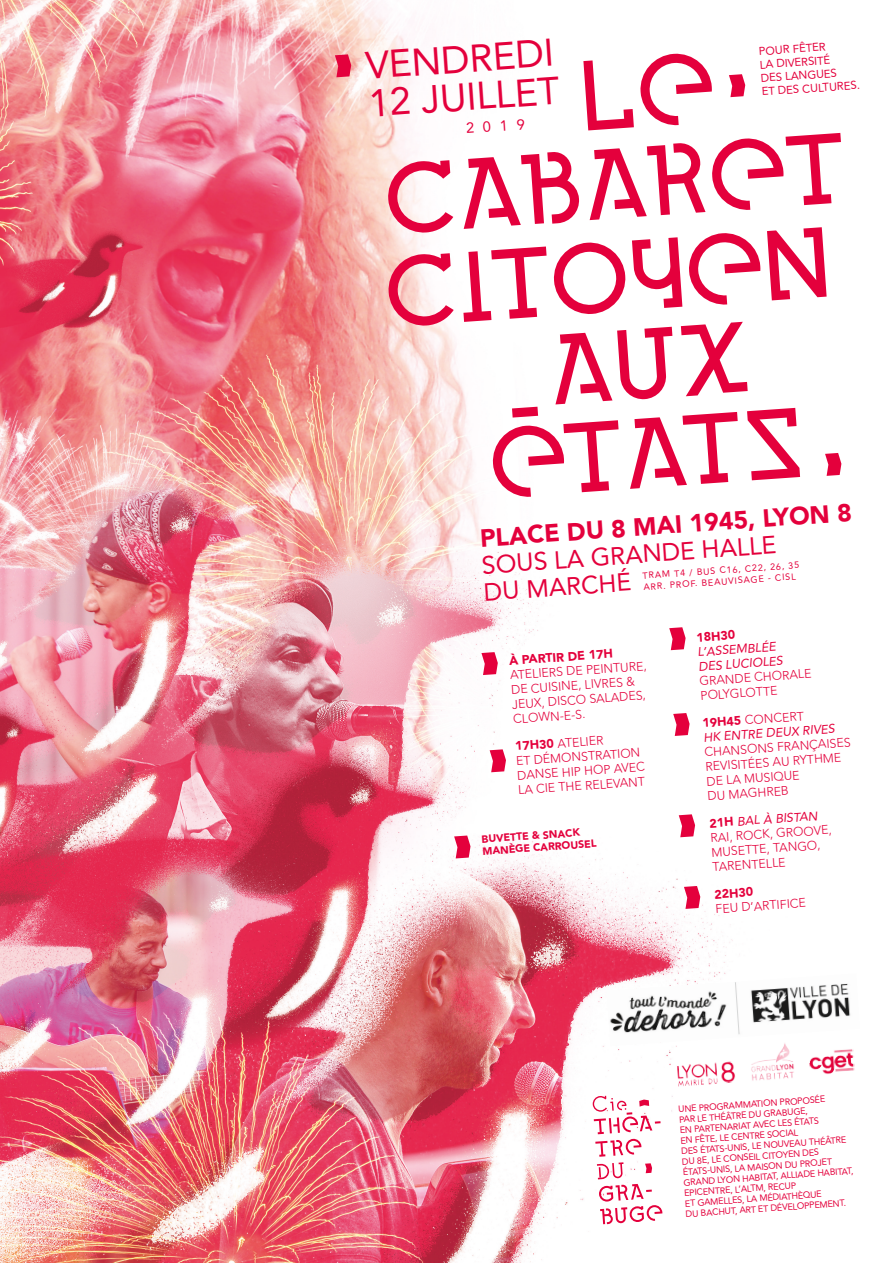
<style>
.page{position:relative;width:893px;height:1263px;background:#fff}
.page>*{position:absolute;margin:0;border:0;box-sizing:border-box;transform-origin:0 0}
.t1{font:38.25px/38.2px "Avenir LT Std";color:#e4003c}
.t2{font:24.75px/27px "Avenir LT Std";color:#e4003c}
.t3{font:14.55px "Avenir LT Std";color:#e4003c}
.t4{font:300 12.3px/14.5px "Avenir LT Std";color:#e4003c}
.t5{font:11.25px/13.5px "Avenir LT Std";color:#e4003c}
.t6{font:900 10.5px/12px "Avenir LT Std";color:#e4003c}
.t7{font:9px/10.5px "Avenir LT Std";color:#e4003c}
.s1{font-weight:900}
.s2{font-weight:400;font-style:italic}
</style>
<div class="page">
<img style="left:0;top:0;width:842px;height:1263px">
<svg style="left:387px;top:160px;width:66px;height:74px"></svg>
<svg style="left:387px;top:253px;width:67px;height:74px"></svg>
<img style="left:808px;top:1046px;width:47px;height:33px">
<img style="left:676px;top:1061px;width:61px;height:25px">
<img style="left:745px;top:1046px;width:55px;height:40px">
<svg style="left:592px;top:1096px;width:70px;height:128px"></svg>
<svg style="left:463px;top:52px;width:378px;height:446px"></svg>
<svg style="left:481px;top:652px;width:17px;height:23px"></svg>
<svg style="left:490px;top:749px;width:16px;height:23px"></svg>
<svg style="left:684px;top:886px;width:16px;height:23px"></svg>
<svg style="left:679px;top:814px;width:16px;height:23px"></svg>
<svg style="left:673px;top:713px;width:17px;height:23px"></svg>
<svg style="left:669px;top:627px;width:17px;height:23px"></svg>
<svg style="left:454px;top:835px;width:16px;height:23px"></svg>
<svg style="left:335px;top:54px;width:16px;height:23px"></svg>
<img style="left:607px;top:973px;width:244px;height:73px">
<p class="t1" style="left:364px;top:47px;width:193px;rotate:-4deg">VENDREDI<br>12 JUILLET</p>
<p class="t3" style="left:465px;top:120px;width:60px;rotate:-4deg">2019</p>
<p class="t5" style="left:758px;top:45px;width:100px;rotate:-4deg">POUR FÊTER<br>LA DIVERSITÉ<br>DES LANGUES<br>ET DES CULTURES.</p>
<p class="t2" style="left:479px;top:525px;width:374px;rotate:-4deg"><span class="s1">PLACE DU 8 MAI 1945, LYON 8<br></span>SOUS LA GRANDE HALLE<br>DU MARCHÉ</p>
<p class="t7" style="left:642px;top:570px;width:158px;line-height:11.2px;rotate:-4deg">TRAM T4 / BUS C16, C22, 26, 35<br>ARR. PROF. BEAUVISAGE - CISL</p>
<p class="t4" style="left:509px;top:653px;width:138px;rotate:-4deg"><span class="s1">À PARTIR DE 17H<br></span>ATELIERS DE PEINTURE,<br>DE CUISINE, LIVRES &amp;<br>JEUX, DISCO SALADES,<br>CLOWN-E-S.</p>
<p class="t4" style="left:515px;top:739px;width:130px;rotate:-4deg"><span class="s1">17H30</span> ATELIER<br>ET DÉMONSTRATION<br>DANSE HIP HOP AVEC<br>LA CIE THE RELEVANT</p>
<p class="t6" style="left:481px;top:833px;width:116px;rotate:-4deg">BUVETTE &amp; SNACK<br>MANÈGE CARROUSEL</p>
<p class="t4" style="left:696px;top:630px;width:114px;rotate:-4deg"><span class="s1">18H30<br></span><span class="s2">L’ASSEMBLÉE<br>DES LUCIOLES<br></span>GRANDE CHORALE<br>POLYGLOTTE</p>
<p class="t4" style="left:702px;top:716px;width:148px;rotate:-4deg"><span class="s1">19H45</span> CONCERT<br><span class="s2">HK ENTRE DEUX RIVES<br></span>CHANSONS FRANÇAISES<br>REVISITÉES AU RYTHME<br>DE LA MUSIQUE<br>DU MAGHREB</p>
<p class="t4" style="left:709px;top:816px;width:123px;rotate:-4deg"><span class="s1">21H</span> <span class="s2">BAL À BISTAN<br></span>RAI, ROCK, GROOVE,<br>MUSETTE, TANGO,<br>TARENTELLE</p>
<p class="t4" style="left:714px;top:887px;width:92px;rotate:-4deg"><span class="s1">22H30<br></span>FEU D’ARTIFICE</p>
<p class="t7" style="left:678px;top:1104px;width:172px;rotate:-4deg">UNE PROGRAMMATION PROPOSÉE<br>PAR LE THÉÂTRE DU GRABUGE,<br>EN PARTENARIAT AVEC LES ÉTATS<br>EN FÊTE, LE CENTRE SOCIAL<br>DES ÉTATS-UNIS, LE NOUVEAU THÉÂTRE<br>DU 8E, LE CONSEIL CITOYEN DES<br>ÉTATS-UNIS, LA MAISON DU PROJET<br>GRAND LYON HABITAT, ALLIADE HABITAT,<br>EPICENTRE, L’ALTM, RECUP<br>ET GAMELLES, LA MÉDIATHÈQUE<br>DU BACHUT, ART ET DÉVELOPPEMENT.</p>
</div>
